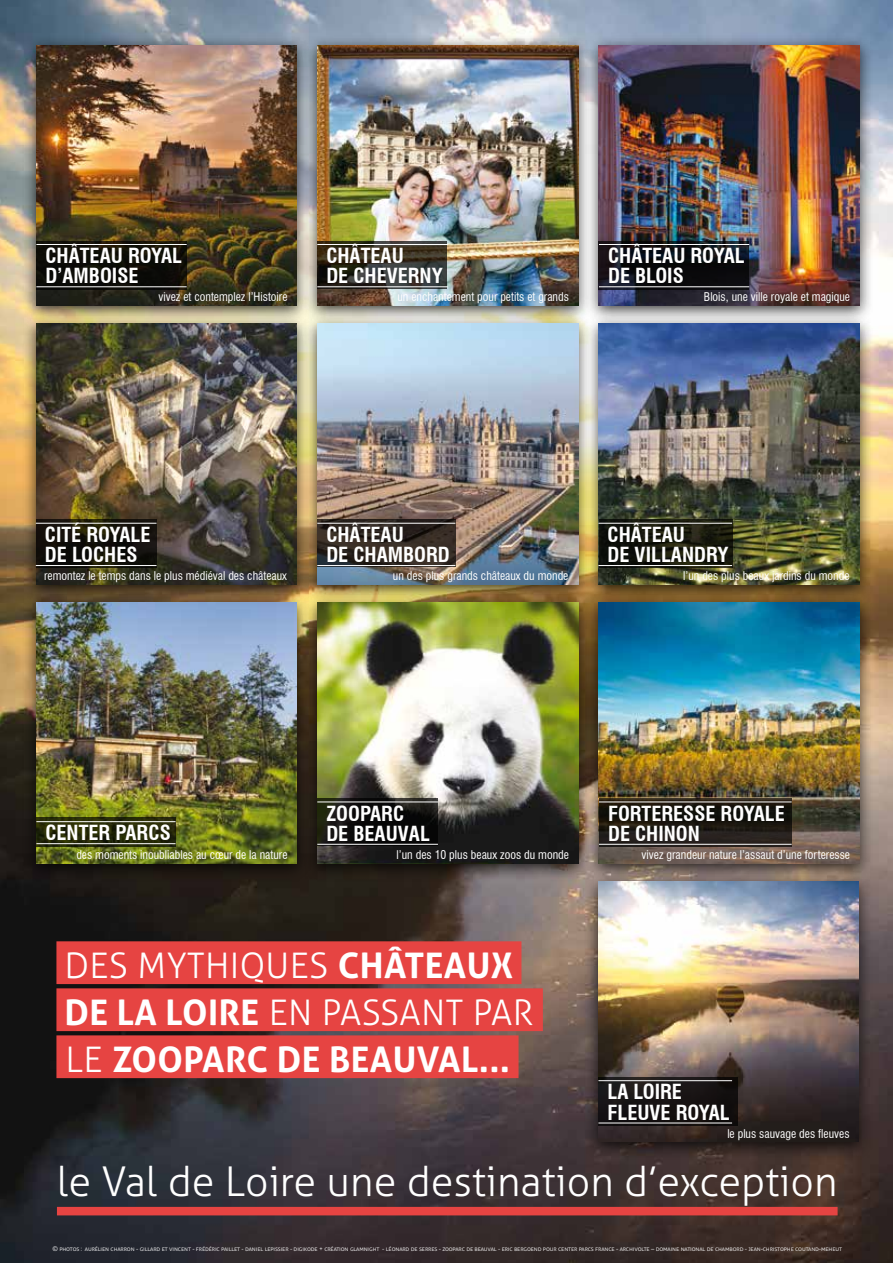
<style>
.page{position:relative;width:893px;height:1263px;background:#fff}
.page>*{position:absolute;margin:0;border:0;box-sizing:border-box;transform-origin:0 0}
.t1{font:300 41.1px "Aller";color:#fff}
.t2{font:700 35.25px/47px "Aller";letter-spacing:.01em;color:#fff}
.t3{font:700 condensed 20.25px/20.2px "Swiss 721 BT";color:#fff}
.t4{font:condensed 11.7px "Swiss 721 BT";color:#fff}
.t5{font:300 6.45px "Aller";letter-spacing:-.02em;color:#fff}
.s1{font-weight:300}
</style>
<div class="page">
<img style="left:0;top:0;width:893px;height:1263px">
<div style="left:56px;top:941px;width:465px;height:43px;background:#e64442"></div>
<div style="left:56px;top:988px;width:487px;height:43px;background:#e64442"></div>
<div style="left:56px;top:1035px;width:463px;height:43px;background:#e64442"></div>
<div style="left:57px;top:1207px;width:781px;height:8px;background:#e64442"></div>
<div style="left:22px;top:35px;width:289px;height:289px;background:#000;opacity:.75"></div>
<img style="left:36px;top:45px;width:261px;height:261px">
<svg style="left:36px;top:241px;width:151px;height:48px;background:#100f09"></svg>
<hr style="left:36px;top:244px;width:151px;height:1px;background:#fff">
<hr style="left:36px;top:286px;width:151px;height:1px;background:#fff">
<div style="left:303px;top:35px;width:289px;height:289px;background:#000;opacity:.75"></div>
<img style="left:318px;top:45px;width:260px;height:261px">
<svg style="left:318px;top:241px;width:129px;height:47px;background:#343127"></svg>
<hr style="left:317px;top:244px;width:131px;height:1px;background:#fff">
<hr style="left:317px;top:286px;width:131px;height:1px;background:#fff">
<div style="left:584px;top:35px;width:289px;height:289px;background:#000;opacity:.75"></div>
<img style="left:599px;top:45px;width:260px;height:261px">
<svg style="left:599px;top:241px;width:150px;height:48px;background:#0e1015"></svg>
<hr style="left:599px;top:244px;width:150px;height:1px;background:#fff">
<hr style="left:599px;top:286px;width:150px;height:1px;background:#fff">
<div style="left:22px;top:314px;width:289px;height:289px;background:#000;opacity:.75"></div>
<img style="left:36px;top:324px;width:261px;height:260px">
<svg style="left:36px;top:520px;width:120px;height:48px;background:#15120b"></svg>
<hr style="left:36px;top:523px;width:120px;height:1px;background:#fff">
<hr style="left:36px;top:565px;width:120px;height:1px;background:#fff">
<div style="left:303px;top:314px;width:289px;height:289px;background:#000;opacity:.75"></div>
<img style="left:318px;top:324px;width:260px;height:260px">
<svg style="left:317px;top:520px;width:138px;height:47px;background:#302822"></svg>
<hr style="left:317px;top:523px;width:138px;height:1px;background:#fff">
<hr style="left:317px;top:565px;width:138px;height:1px;background:#fff">
<div style="left:584px;top:314px;width:289px;height:289px;background:#000;opacity:.75"></div>
<img style="left:599px;top:324px;width:260px;height:260px">
<svg style="left:599px;top:520px;width:133px;height:48px;background:#18190e"></svg>
<hr style="left:598px;top:523px;width:134px;height:1px;background:#fff">
<hr style="left:598px;top:565px;width:134px;height:1px;background:#fff">
<div style="left:584px;top:593px;width:289px;height:288px;background:#000;opacity:.75"></div>
<img style="left:599px;top:603px;width:260px;height:260px">
<svg style="left:599px;top:798px;width:193px;height:49px;background:#201c16"></svg>
<hr style="left:599px;top:801px;width:193px;height:1px;background:#fff">
<hr style="left:599px;top:844px;width:193px;height:1px;background:#fff">
<div style="left:303px;top:593px;width:289px;height:288px;background:#000;opacity:.75"></div>
<img style="left:318px;top:603px;width:260px;height:260px">
<svg style="left:317px;top:798px;width:121px;height:46px;background:#131310"></svg>
<hr style="left:317px;top:801px;width:121px;height:1px;background:#fff">
<hr style="left:317px;top:844px;width:121px;height:1px;background:#fff">
<div style="left:22px;top:593px;width:289px;height:288px;background:#000;opacity:.75"></div>
<img style="left:36px;top:603px;width:261px;height:260px">
<svg style="left:36px;top:817px;width:140px;height:30px;background:#292c0a"></svg>
<hr style="left:36px;top:821px;width:140px;height:1px;background:#fff">
<hr style="left:36px;top:843px;width:140px;height:1px;background:#fff">
<div style="left:584px;top:871px;width:289px;height:289px;background:#000;opacity:.75"></div>
<img style="left:598px;top:881px;width:261px;height:261px">
<svg style="left:598px;top:1077px;width:140px;height:48px;background:#1a1616"></svg>
<hr style="left:598px;top:1080px;width:134px;height:1px;background:#fff">
<hr style="left:598px;top:1122px;width:134px;height:1px;background:#fff">
<h3 class="t3" style="left:45px;top:246px;width:138px">CHÂTEAU ROYAL<br>D’AMBOISE</h3>
<p class="t4" style="left:158px;top:290px;width:131px">vivez et contemplez l’Histoire</p>
<h3 class="t3" style="left:326px;top:246px;width:118px">CHÂTEAU<br>DE CHEVERNY</h3>
<p class="t4" style="left:397px;top:290px;width:173px">un enchantement pour petits et grands</p>
<h3 class="t3" style="left:608px;top:246px;width:138px">CHÂTEAU ROYAL<br>DE BLOIS</h3>
<p class="t4" style="left:704px;top:290px;width:148px">Blois, une ville royale et magique</p>
<h3 class="t3" style="left:45px;top:524px;width:107px">CITÉ ROYALE<br>DE LOCHES</h3>
<p class="t4" style="left:44px;top:569px;width:244px">remontez le temps dans le plus médiéval des châteaux</p>
<h3 class="t3" style="left:326px;top:524px;width:125px">CHÂTEAU<br>DE CHAMBORD</h3>
<p class="t4" style="left:393px;top:569px;width:177px">un des plus grands châteaux du monde</p>
<h3 class="t3" style="left:607px;top:524px;width:123px">CHÂTEAU<br>DE VILLANDRY</h3>
<p class="t4" style="left:683px;top:569px;width:168px">l’un des plus beaux jardins du monde</p>
<h3 class="t3" style="left:45px;top:823px;width:127px">CENTER PARCS</h3>
<p class="t4" style="left:76px;top:847px;width:213px">des moments inoubliables au cœur de la nature</p>
<h3 class="t3" style="left:326px;top:803px;width:83px">ZOO PARC<br>DEBEAUVAL</h3>
<p class="t4" style="left:397px;top:847px;width:174px">l’un des 10 plus beaux zoos du monde</p>
<h2 class="t2" style="left:65px;top:941px;width:470px"><span class="s1">d es mythiques</span> CHÂTEAUX<br>DE LA LOIRE <span class="s1">en passant par l e</span> ZOOPARC DE BEAUVAL...</h2>
<h3 class="t3" style="left:608px;top:803px;width:178px">FORTERESSE ROYALE<br>DE CHINON</h3>
<p class="t4" style="left:642px;top:847px;width:210px">vivez grandeur nature l’assaut d’une forteresse</p>
<h3 class="t3" style="left:607px;top:1082px;width:124px">LA LOIRE<br>FLEUVE ROYAL</h3>
<p class="t4" style="left:727px;top:1126px;width:124px">le plus sauvage des fleuves</p>
<h1 class="t1" style="left:57px;top:1157px;width:782px">le Val de Loire une destination d’exception</h1>
<p class="t5" style="left:53px;top:1245px;width:791px">© photos : aurélien charron - gillard et vincent - frédéric paillet - daniel lepissier - digikode + création glamnight - léonard de serres - zooparc de beauval - eric bergoend pour center parcs france - archivolte – domaine national de chambord - jean-christophe coutand-meheut</p>
</div>
